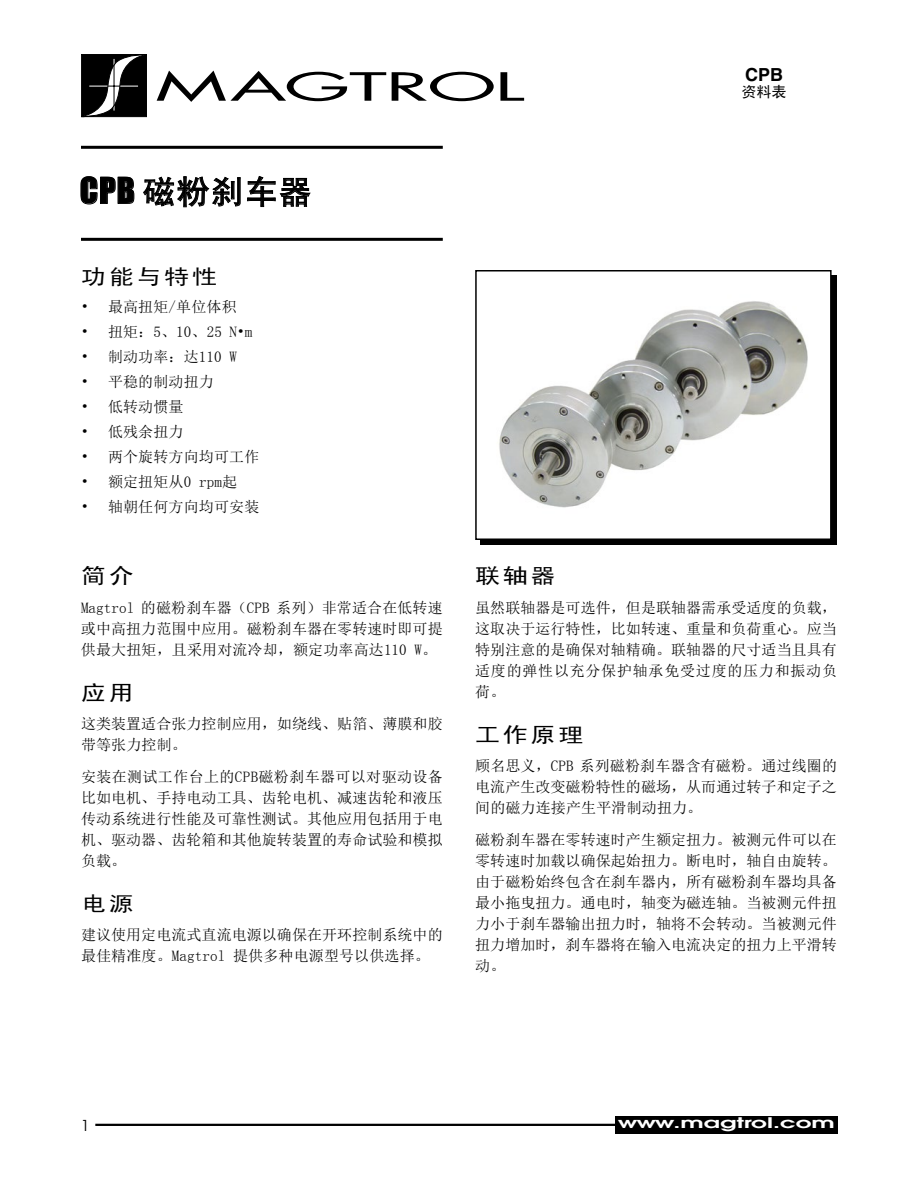
<style>
.page{position:relative;width:918px;height:1188px;background:#fff}
.page>*{position:absolute;margin:0;border:0;box-sizing:border-box;transform-origin:0 0}
.t1{font:37.8px "Futura";letter-spacing:-.025em;color:#000;scale:2.14 1}
.t2{font:33px "Sim Hei";letter-spacing:.03em;color:#000}
.t3{font:21px "Sim Hei";letter-spacing:.1em;color:#000;scale:1.2 1}
.t4{font:700 18px "Helvetica";color:#000}
.t5{font:15px/21px "Sim Sun";letter-spacing:.005em;color:#000;text-align:justify}
.t6{font:15px "Sim Hei";color:#000}
.t7{font:15px "Avant Garde";color:#000}
.t8{font:600 14.55px "Avant Garde";color:#fff;scale:1.7 1}
.s1{font-family:"Impact"}
</style>
<div class="page">
<hr style="left:81px;top:146px;width:362px;height:3px;background:#000">
<hr style="left:81px;top:238px;width:362px;height:3px;background:#000">
<svg style="left:80px;top:176px;width:55px;height:29px"></svg>
<svg style="left:143px;top:176px;width:98px;height:32px"></svg>
<svg style="left:247px;top:176px;width:64px;height:31px"></svg>
<svg style="left:81px;top:54px;width:66px;height:63px;background:#282828"></svg>
<hr style="left:95px;top:1124px;width:524px;height:2px;background:#000">
<div style="left:615px;top:1117px;width:223px;height:17px;background:#000"></div>
<div style="left:481px;top:275px;width:356px;height:270px;background:#000"></div>
<div style="left:476px;top:271px;width:355px;height:268px;background:#fff"></div>
<div style="left:475px;top:270px;width:357px;height:270px;border:2px solid #000"></div>
<img style="left:499px;top:301px;width:309px;height:207px">
<h1 class="t1" style="left:155px;top:61px;width:174px">MAGTROL</h1>
<h2 class="t2" style="left:80px;top:175px;width:233px"><span class="s1">CPB</span> 磁粉刹车器</h2>
<h3 class="t3" style="left:81px;top:266px;width:115px">功能与特性</h3>
<p class="t5" style="left:81px;top:297px;width:157px">• 最高扭矩/单位体积</p>
<p class="t5" style="left:81px;top:322px;width:173px">• 扭矩：5、10、25 N•m</p>
<p class="t5" style="left:81px;top:346px;width:158px">• 制动功率：达110 W</p>
<p class="t5" style="left:81px;top:371px;width:134px">• 平稳的制动扭力</p>
<p class="t5" style="left:81px;top:396px;width:104px">• 低转动惯量</p>
<p class="t5" style="left:81px;top:421px;width:104px">• 低残余扭力</p>
<p class="t5" style="left:81px;top:446px;width:180px">• 两个旋转方向均可工作</p>
<p class="t5" style="left:81px;top:471px;width:158px">• 额定扭矩从0 rpm起</p>
<p class="t5" style="left:81px;top:496px;width:180px">• 轴朝任何方向均可安装</p>
<p class="t4" style="left:745px;top:64px;width:39px">CPB</p>
<p class="t6" style="left:742px;top:85px;width:47px">资料表</p>
<h3 class="t3" style="left:81px;top:565px;width:46px">简介</h3>
<p class="t5" style="left:81px;top:597px;width:363px">Magtrol 的磁粉刹车器（CPB 系列）非常适合在低转速或中高扭力范围中应用。磁粉刹车器在零转速时即可提供最大扭矩，且采用对流冷却，额定功率高达110 W。</p>
<h3 class="t3" style="left:81px;top:682px;width:46px">应用</h3>
<p class="t5" style="left:81px;top:713px;width:363px">这类装置适合张力控制应用，如绕线、贴箔、薄膜和胶带等张力控制。</p>
<p class="t5" style="left:81px;top:766px;width:363px">安装在测试工作台上的CPB磁粉刹车器可以对驱动设备比如电机、手持电动工具、齿轮电机、减速齿轮和液压传动系统进行性能及可靠性测试。其他应用包括用于电机、驱动器、齿轮箱和其他旋转装置的寿命试验和模拟负载。</p>
<h3 class="t3" style="left:81px;top:893px;width:46px">电源</h3>
<p class="t5" style="left:81px;top:925px;width:363px">建议使用定电流式直流电源以确保在开环控制系统中的最佳精准度。Magtrol 提供多种电源型号以供选择。</p>
<h3 class="t3" style="left:475px;top:565px;width:69px">联轴器</h3>
<p class="t5" style="left:475px;top:597px;width:363px">虽然联轴器是可选件，但是联轴器需承受适度的负载，这取决于运行特性，比如转速、重量和负荷重心。应当特别注意的是确保对轴精确。联轴器的尺寸适当且具有适度的弹性以充分保护轴承免受过度的压力和振动负荷。</p>
<h3 class="t3" style="left:475px;top:724px;width:92px">工作原理</h3>
<p class="t5" style="left:475px;top:755px;width:363px">顾名思义，CPB 系列磁粉刹车器含有磁粉。通过线圈的电流产生改变磁粉特性的磁场，从而通过转子和定子之间的磁力连接产生平滑制动扭力。</p>
<p class="t5" style="left:475px;top:829px;width:363px">磁粉刹车器在零转速时产生额定扭力。被测元件可以在零转速时加载以确保起始扭力。断电时，轴自由旋转。由于磁粉始终包含在刹车器内，所有磁粉刹车器均具备最小拖曳扭力。通电时，轴变为磁连轴。当被测元件扭力小于刹车器输出扭力时，轴将不会转动。当被测元件扭力增加时，刹车器将在输入电流决定的扭力上平滑转动。</p>
<p class="t7" style="left:81px;top:1116px;width:10px">1</p>
<p class="t8" style="left:618px;top:1114px;width:129px">www.magtrol.com</p>
</div>
